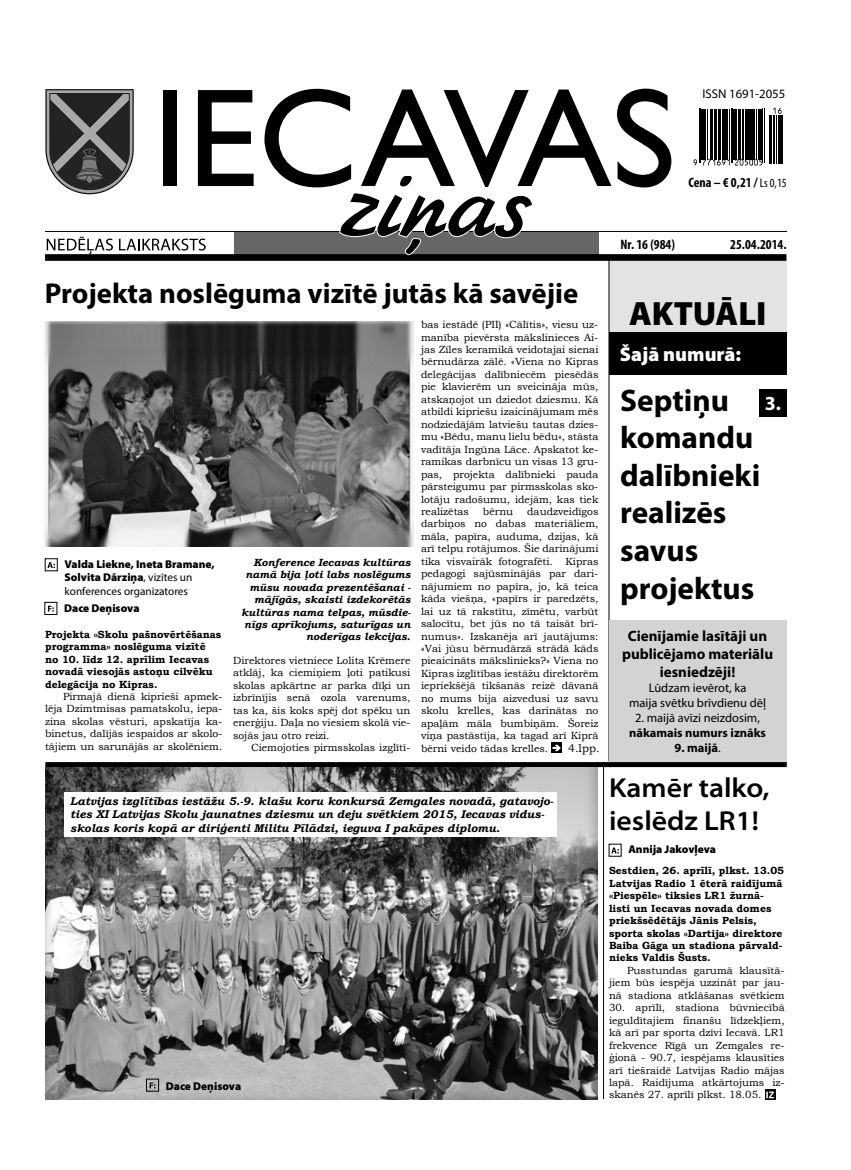
<style>
.page{position:relative;width:851px;height:1170px;background:#fff}
.page>*{position:absolute;margin:0;border:0;box-sizing:border-box;transform-origin:0 0}
.t1{font:900 33.75px "Myriad Pro";color:#000}
.t2{font:700 31.25px/37.5px "Myriad Pro";color:#000}
.t3{font:700 28.75px "Myriad Pro";color:#000}
.t4{font:600 semi-expanded 27.5px/33px "Myriad Pro";color:#000}
.t5{font:900 20px "Myriad Pro";color:#fff}
.t6{font:700 20px "Myriad Pro";color:#fff}
.t7{font:700 15px/18px "Myriad Pro";color:#000;text-align:center}
.t8{font:700 condensed 13.75px "Myriad Pro";color:#000}
.t9{font:12.75px "Myriad Pro";color:#000}
.t10{font:12.5px/15px "Myriad Pro";color:#000;text-align:center}
.t11{font:700 12.5px "Myriad Pro";color:#000}
.t12{font:italic 700 11.25px/13.5px "Bookman Old Style";color:#000}
.t13{font:900 11.25px/13.5px "Myriad Pro";color:#000}
.t14{font:11.25px "Bookman Old Style";color:#000}
.t15{font:10.38px/12.5px "Bookman Old Style";color:#000;text-align:justify}
.t16{font:700 10.38px/12.5px "Bookman Old Style";color:#000}
.t17{font:italic 700 10.38px/12.5px "Bookman Old Style";color:#000;text-align:right}
.s1{font-weight:400;font-size:12.5px}
.s2{font-weight:400}
</style>
<div class="page">
<div style="left:234px;top:232px;width:364px;height:22px;background:#666"></div>
<hr style="left:45px;top:231px;width:741px;height:1px;background:#000">
<div style="left:45px;top:254px;width:741px;height:7px;background:#000"></div>
<svg style="left:47px;top:237px;width:66px;height:17px"></svg>
<svg style="left:119px;top:238px;width:87px;height:12px"></svg>
<div style="left:163px;top:90px;width:13px;height:96px;background:#000"></div>
<svg style="left:198px;top:90px;width:55px;height:96px"></svg>
<svg style="left:617px;top:89px;width:54px;height:98px"></svg>
<svg style="left:264px;top:89px;width:347px;height:167px"></svg>
<svg style="left:45px;top:89px;width:89px;height:105px;background:#5d5d5d"></svg>
<div style="left:609px;top:261px;width:177px;height:71px;background:#e2e3e4"></div>
<div style="left:609px;top:332px;width:177px;height:42px;background:#000"></div>
<div style="left:759px;top:389px;width:27px;height:27px;background:#000"></div>
<hr style="left:699px;top:109px;width:1px;height:54px;background:#000">
<hr style="left:700px;top:109px;width:1px;height:54px;background:#000">
<hr style="left:701px;top:109px;width:2px;height:51px;background:#000">
<hr style="left:704px;top:109px;width:1px;height:51px;background:#000">
<hr style="left:707px;top:109px;width:1px;height:51px;background:#000">
<hr style="left:710px;top:109px;width:1px;height:51px;background:#000">
<hr style="left:711px;top:109px;width:1px;height:51px;background:#000">
<hr style="left:714px;top:109px;width:1px;height:51px;background:#000">
<hr style="left:716px;top:109px;width:1px;height:51px;background:#000">
<hr style="left:717px;top:109px;width:3px;height:51px;background:#000">
<hr style="left:721px;top:109px;width:1px;height:51px;background:#000">
<hr style="left:723px;top:109px;width:2px;height:51px;background:#000">
<svg style="left:693px;top:159px;width:36px;height:6px"></svg>
<hr style="left:726px;top:109px;width:2px;height:51px;background:#000">
<hr style="left:729px;top:109px;width:1px;height:51px;background:#000">
<hr style="left:730px;top:109px;width:1px;height:54px;background:#000">
<hr style="left:732px;top:109px;width:1px;height:54px;background:#000">
<hr style="left:733px;top:109px;width:1px;height:51px;background:#000">
<hr style="left:735px;top:109px;width:2px;height:51px;background:#000">
<hr style="left:738px;top:109px;width:2px;height:51px;background:#000">
<hr style="left:741px;top:109px;width:1px;height:51px;background:#000">
<hr style="left:743px;top:109px;width:1px;height:51px;background:#000">
<hr style="left:745px;top:109px;width:2px;height:51px;background:#000">
<hr style="left:748px;top:109px;width:2px;height:51px;background:#000">
<hr style="left:751px;top:109px;width:1px;height:51px;background:#000">
<hr style="left:752px;top:109px;width:2px;height:51px;background:#000">
<hr style="left:756px;top:109px;width:1px;height:51px;background:#000">
<svg style="left:735px;top:159px;width:27px;height:6px"></svg>
<hr style="left:757px;top:109px;width:1px;height:51px;background:#000">
<hr style="left:759px;top:109px;width:2px;height:51px;background:#000">
<hr style="left:762px;top:109px;width:1px;height:54px;background:#000">
<hr style="left:763px;top:109px;width:1px;height:54px;background:#000">
<hr style="left:769px;top:115px;width:1px;height:48px;background:#000">
<hr style="left:770px;top:115px;width:2px;height:48px;background:#000">
<hr style="left:773px;top:115px;width:1px;height:48px;background:#000">
<hr style="left:776px;top:115px;width:1px;height:48px;background:#000">
<hr style="left:777px;top:115px;width:1px;height:48px;background:#000">
<svg style="left:773px;top:108px;width:8px;height:6px"></svg>
<hr style="left:779px;top:115px;width:1px;height:48px;background:#000">
<hr style="left:780px;top:115px;width:3px;height:48px;background:#000">
<div style="left:45px;top:762px;width:741px;height:5px;background:#000"></div>
<hr style="left:608px;top:260px;width:1px;height:501px;background:#000">
<hr style="left:603px;top:764px;width:1px;height:334px;background:#000">
<div style="left:608px;top:620px;width:178px;height:141px;background:#d1d3d4"></div>
<svg style="left:765px;top:1089px;width:10px;height:10px"></svg>
<svg style="left:766px;top:1091px;width:7px;height:7px"></svg>
<svg style="left:48px;top:605px;width:6px;height:6px"></svg>
<img style="left:46px;top:767px;width:551px;height:332px">
<div style="left:65px;top:792px;width:492px;height:45px;background:#fff"></div>
<svg style="left:150px;top:1082px;width:5px;height:6px"></svg>
<div style="left:146px;top:1078px;width:13px;height:13px;border:1px solid #000"></div>
<img style="left:45px;top:321px;width:368px;height:225px">
<svg style="left:611px;top:847px;width:7px;height:6px"></svg>
<svg style="left:47px;top:562px;width:8px;height:6px"></svg>
<svg style="left:551px;top:742px;width:11px;height:11px"></svg>
<svg style="left:552px;top:744px;width:8px;height:7px"></svg>
<p class="t9" style="left:702px;top:86px;width:84px">ISSN 1691-2055</p>
<h3 class="t8" style="left:688px;top:174px;width:100px">Cena – € 0,21 / <span class="s1">Ls 0,15</span></h3>
<h3 class="t8" style="left:620px;top:236px;width:56px">Nr. 16 (984)</h3>
<h3 class="t8" style="left:730px;top:235px;width:58px">25.04.2014.</h3>
<h3 class="t3" style="left:45px;top:274px;width:535px">Projekta noslēguma vizītē jutās kā savējie</h3>
<p class="t13" style="left:65px;top:557px;width:151px">Valda Liekne, Ineta Bramane,<br>Solvita Dārziņa<span class="s2">, vizītes un konferences organizatores</span></p>
<p class="t13" style="left:64px;top:601px;width:77px">Dace Deņisova</p>
<p class="t16" style="left:45px;top:627px;width:178px">Projekta «Skolu pašnovērtēšanas programma» noslēguma vizītē no 10. līdz 12. aprīlim Iecavas novadā viesojās astoņu cilvēku delegācija no Kipras.</p>
<p class="t15" style="left:45px;top:690px;width:179px;text-indent:18px">Pirmajā dienā kiprieši apmek&shy;lēja Dzimtmisas pamatskolu, iepa&shy;zina skolas vēsturi, apskatīja ka&shy;binetus, dalījās iespaidos ar skolo&shy;tājiem un sarunājās ar skolēniem.</p>
<p class="t17" style="left:241px;top:555px;width:171px">Konference Iecavas kultūras namā bija ļoti labs noslēgums mūsu novada prezentēšanai - mājīgās, skaisti izdekorētās kultūras nama telpas, mūsdie&shy;nīgs aprīkojums, saturīgas un noderīgas lekcijas.</p>
<p class="t15" style="left:233px;top:654px;width:179px">Direktores vietniece Lolita Krēmere atklāj, ka ciemiņiem ļoti patikusi skolas apkārtne ar parka dīķi un izbrīnījis senā ozola varenums, tas ka, šis koks spēj dot spēku un enerģiju. Daļa no viesiem skolā vie&shy;sojās jau otro reizi.</p>
<p class="t15" style="left:251px;top:741px;width:161px">Ciemojoties pirmsskolas izglītī-</p>
<p class="t15" style="left:421px;top:318px;width:179px">bas iestādē (PII) «Cālītis», viesu uz&shy;manība pievērsta mākslinieces Ai&shy;jas Zīles keramikā veidotajai sienai bērnudārza zālē. «Viena no Kipras delegācijas dalībniecēm piesēdās pie klavierēm un sveicināja mūs, atskaņojot un dziedot dziesmu. Kā atbildi kipriešu izaicinājumam mēs nodziedājām latviešu tautas dzies&shy;mu «Bēdu, manu lielu bēdu», stāsta vadītāja Ingūna Lāce. Apskatot ke&shy;ramikas darbnīcu un visas 13 gru&shy;pas, projekta dalībnieki pauda pārsteigumu par pirmsskolas sko&shy;lotāju radošumu, idejām, kas tiek realizētas</p>
<p class="t15" style="left:421px;top:505px;width:179px;text-indent:106px">daudzveidīgos darbiņos no dabas materiāliem, māla, papīra, auduma, dzijas, kā arī telpu rotājumos. Šie darinājumi tika visvairāk fotografēti. Kipras pedagogi sajūsminājās par dari&shy;nājumiem no papīra, jo, kā teica kāda viešņa, «papīrs ir paredzēts, lai uz tā rakstītu, zīmētu, varbūt salocītu, bet jūs no tā taisāt brī&shy;numus». Izskanēja arī jautājums: «Vai jūsu bērnudārzā strādā kāds pieaicināts mākslinieks?» Viena no Kipras izglītības iestāžu direktorēm iepriekšējā tikšanās reizē dāvanā no mums bija aizvedusi uz savu skolu krelles, kas darinātas no apaļām māla bumbiņām. Šoreiz viņa pastāstīja, ka tagad arī Kiprā bērni veido tādas krelles.</p>
<p class="t15" style="left:483px;top:505px;width:32px">bērnu</p>
<p class="t14" style="left:568px;top:740px;width:33px">4.lpp.</p>
<p class="t12" style="left:70px;top:794px;width:484px">Latvijas izglītības iestāžu 5.-9. klašu koru konkursā Zemgales novadā, gatavojo&shy;ties XI Latvijas Skolu jaunatnes dziesmu un deju svētkiem 2015, Iecavas vidus&shy;skolas koris kopā ar diriģenti Militu Pīlādzi, ieguva I pakāpes diplomu.</p>
<p class="t13" style="left:166px;top:1079px;width:77px">Dace Deņisova</p>
<h1 class="t1" style="left:629px;top:294px;width:139px">AKTUĀLI</h1>
<h3 class="t5" style="left:619px;top:342px;width:123px">Šajā numurā:</h3>
<h2 class="t2" style="left:620px;top:380px;width:142px">Septiņu komandu dalībnieki realizēs savus projektus</h2>
<h3 class="t6" style="left:764px;top:390px;width:18px">3.</h3>
<h3 class="t7" style="left:622px;top:626px;width:152px">Cienījamie lasītāji un publicējamo materiālu iesniedzēji!</h3>
<p class="t10" style="left:629px;top:680px;width:138px">Lūdzam ievērot, ka<br>maija svētku brīvdienu dēļ</p>
<p class="t10" style="left:635px;top:710px;width:126px">2. maijā avīzi neizdosim,</p>
<p class="t11" style="left:629px;top:724px;width:138px">nākamais numurs iznāks</p>
<p class="t11" style="left:674px;top:739px;width:48px">9. maijā<span class="s2">.</span></p>
<h3 class="t4" style="left:609px;top:772px;width:162px">Kamēr talko, ieslēdz LR1!</h3>
<p class="t13" style="left:628px;top:842px;width:89px">Annija Jakovļeva</p>
<p class="t16" style="left:609px;top:864px;width:176px">Sestdien, 26. aprīlī, plkst. 13.05<br>Latvijas Radio 1 ēterā raidījumā «Piespēle» tiksies LR1 žurnā&shy;listi un Iecavas novada domes priekšsēdētājs Jānis Pelsis, sporta skolas «Dartija» direktore<br>Baiba Gāga un stadiona pārvald&shy;nieks Valdis Šusts.</p>
<p class="t15" style="left:609px;top:964px;width:177px;text-indent:18px">Pusstundas garumā klausītā&shy;jiem būs iespēja uzzināt par jau&shy;nā stadiona atklāšanas svētkiem</p>
<p class="t15" style="left:609px;top:1001px;width:177px">30. aprīlī, stadiona būvniecībā ieguldītajiem finanšu līdzekļiem, kā arī par sporta dzīvi Iecavā. LR1 frekvence Rīgā un Zemgales re&shy;ģionā - 90.7, iespējams klausīties arī tiešraidē Latvijas Radio mājas lapā. Raidījuma atkārtojums iz&shy;skanēs 27. aprīlī plkst. 18.05.</p>
</div>
